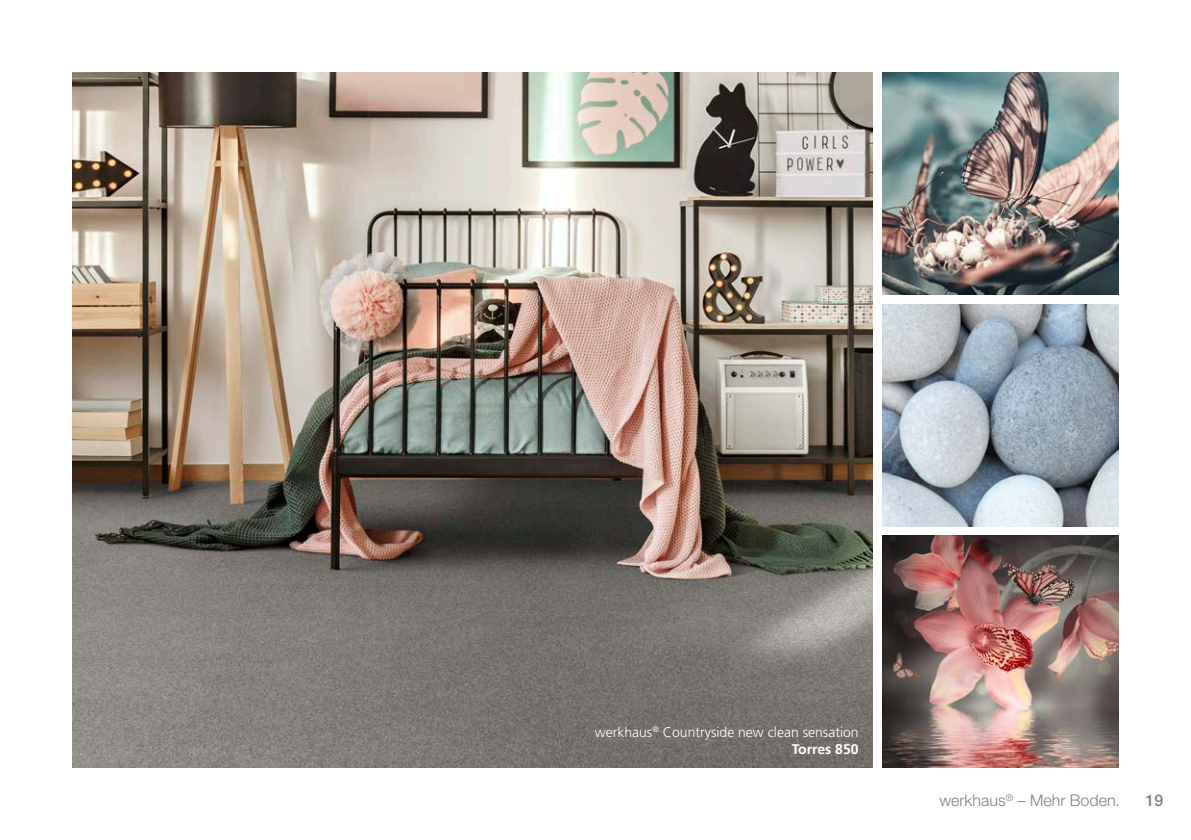
<style>
.page{position:relative;width:1191px;height:840px;background:#fff}
.page>*{position:absolute;margin:0;border:0;box-sizing:border-box;transform-origin:0 0}
.t1{font:300 16px "Helvetica Neue LT Std";color:#808285}
.t2{font:500 16px "Helvetica Neue LT Std";color:#808285}
.t3{font:300 14px/16.8px "Frutiger";color:#fff;text-align:right}
.s1{font-weight:700}
</style>
<div class="page">
<img style="left:882px;top:535px;width:237px;height:232px">
<img style="left:882px;top:72px;width:237px;height:223px">
<img style="left:882px;top:304px;width:237px;height:222px">
<img style="left:72px;top:72px;width:801px;height:695px">
<p class="t3" style="left:595px;top:723px;width:265px">werkhaus<sup>®</sup> Countryside new clean sensation<br><span class="s1">Torres 850</span></p>
<p class="t1" style="left:939px;top:790px;width:182px">werkhaus<sup>®</sup> – Mehr Boden.</p>
<p class="t2" style="left:1145px;top:790px;width:19px">19</p>
</div>
